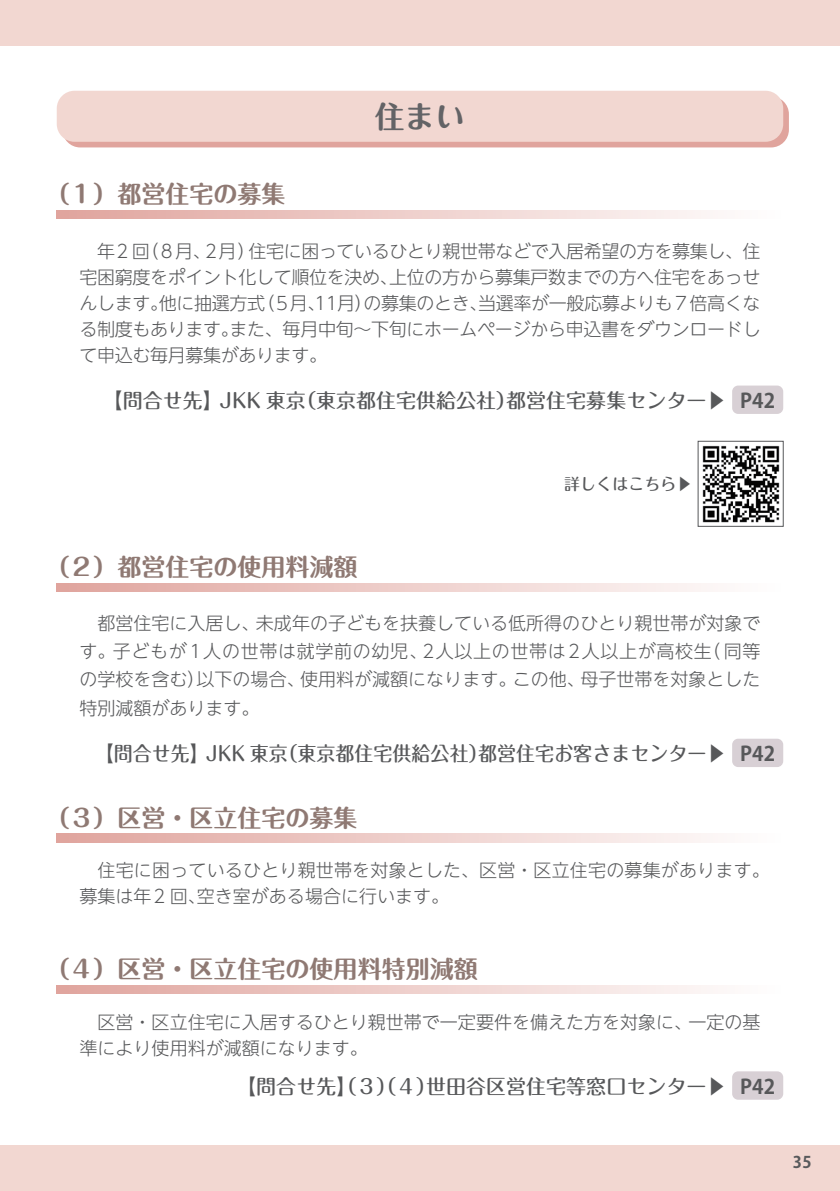
<style>
.page{position:relative;width:840px;height:1191px;background:#fff}
.page>*{position:absolute;margin:0;border:0;box-sizing:border-box;transform-origin:0 0}
.t1{font:700 30px "Maru Fo Pro";color:#636366}
.t2{font:700 24px "Maru Fo Pro";color:#8f7973}
.t3{font:500 20px "Maru Fo Pro";color:#57585a}
.t4{font:500 20px "Maru Fo Pro";color:#57585a;scale:.95 1}
.t5{font:300 18px/26px "UD Shin Go NT Pr 6";color:#57585a;text-align:justify}
.t6{font:500 16px "Maru Fo Pro";color:#57585a}
.t7{font:700 16px "Koz Go Pro";color:#58595b}
.s1{font-family:"Koz Go Pro";font-weight:700}
</style>
<div class="page">
<div style="left:0;top:0;width:839px;height:45px;background:#f2d7d1"></div>
<div style="left:0;top:1145px;width:839px;height:46px;background:#f2d7d1"></div>
<div style="left:62px;top:96px;width:726px;height:51px;background:#e0a49d;border-radius:18px"></div>
<div style="left:57px;top:91px;width:725px;height:51px;background:#f2d7d1;border-radius:18px"></div>
<svg style="left:57px;top:210px;width:650px;height:8px;background:#edccc8"></svg>
<svg style="left:57px;top:583px;width:650px;height:8px;background:#edccc8"></svg>
<svg style="left:57px;top:833px;width:650px;height:9px;background:#edccc8"></svg>
<svg style="left:57px;top:985px;width:650px;height:8px;background:#edccc8"></svg>
<div style="left:731px;top:1071px;width:51px;height:28px;background:#d8d0d5;border-radius:6px"></div>
<div style="left:731px;top:385px;width:51px;height:29px;background:#d8d0d5;border-radius:6px"></div>
<div style="left:731px;top:738px;width:51px;height:29px;background:#d8d0d5;border-radius:6px"></div>
<img style="left:702px;top:445px;width:78px;height:78px">
<h2 class="t2" style="left:45px;top:175px;width:242px">（１）都営住宅の募集</h2>
<h1 class="t1" style="left:375px;top:92px;width:91px">住まい</h1>
<p class="t5" style="left:79px;top:237px;width:682px;text-indent:18px">年2 回（8月、2月）住宅に困っているひとり親世帯などで入居希望の方を募集し、住宅困窮度をポイント化して順位を決め、上位の方から募集戸数までの方へ住宅をあっせんします。他に抽選方式（5月、11月）の募集のとき、当選率が一般応募よりも7 倍高くなる制度もあります。また、毎月中旬～下旬にホームページから申込書をダウンロードして申込む毎月募集があります。</p>
<p class="t3" style="left:103px;top:384px;width:673px">【問合せ先】JKK 東京（東京都住宅供給公社）都営住宅募集センター▶ <span class="s1">P42</span></p>
<p class="t6" style="left:564px;top:471px;width:129px">詳しくはこちら▶</p>
<h2 class="t2" style="left:45px;top:548px;width:314px">（２）都営住宅の使用料減額</h2>
<p class="t5" style="left:79px;top:608px;width:682px;line-height:28.4px">　都営住宅に入居し、未成年の子どもを扶養している低所得のひとり親世帯が対象です。子どもが１人の世帯は就学前の幼児、2人以上の世帯は2 人以上が高校生（ 同等の学校を含む）以下の場合、使用料が減額になります。この他、母子世帯を対象とした特別減額があります。</p>
<p class="t4" style="left:95px;top:737px;width:717px">【問合せ先】JKK 東京（東京都住宅供給公社）都営住宅お客さまセンター▶ <span class="s1">P42</span></p>
<h2 class="t2" style="left:45px;top:798px;width:314px">（３）区営・区立住宅の募集</h2>
<p class="t5" style="left:79px;top:857px;width:691px">　住宅に困っているひとり親世帯を対象とした、区営・区立住宅の募集があります。募集は年2 回、空き室がある場合に行います。</p>
<h2 class="t2" style="left:45px;top:950px;width:434px">（４）区営・区立住宅の使用料特別減額</h2>
<p class="t5" style="left:79px;top:1008px;width:682px">　区営・区立住宅に入居するひとり親世帯で一定要件を備えた方を対象に、一定の基準により使用料が減額になります。</p>
<p class="t3" style="left:236px;top:1070px;width:540px">【問合せ先】（３）（４）世田谷区営住宅等窓口センター▶ <span class="s1">P42</span></p>
<p class="t7" style="left:792px;top:1152px;width:20px">35</p>
</div>
